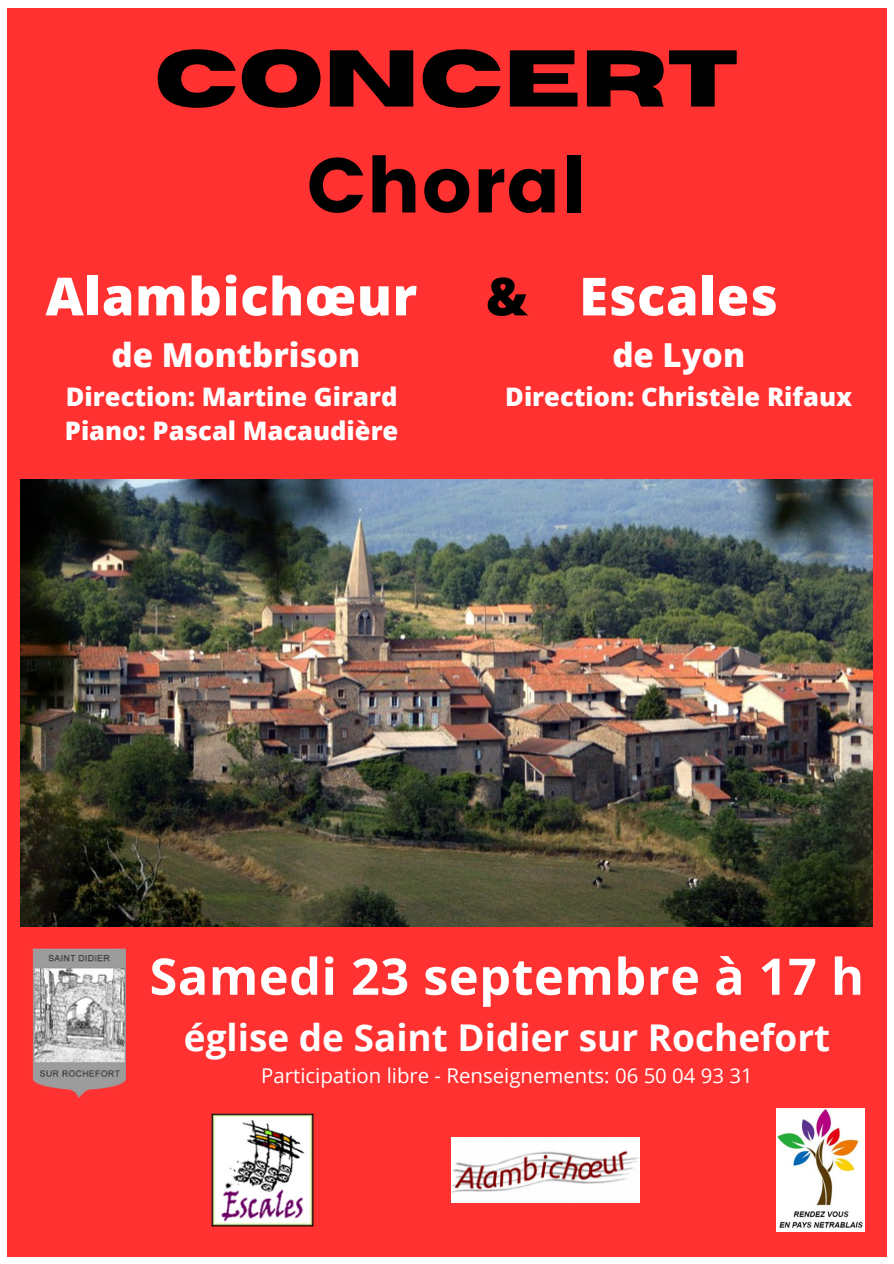
<style>
.page{position:relative;width:894px;height:1264px;background:#fff}
.page>*{position:absolute;margin:0;border:0;box-sizing:border-box;transform-origin:0 0}
.t1{font:700 80.1px "Horizon";color:#000}
.t2{font:77.25px "Poppins";letter-spacing:.01em;color:#000}
.t3{font:800 52.5px "Open Sans";letter-spacing:.01em;color:#fff}
.t4{font:800 52.5px "Open Sans";color:#000}
.t5{font:700 50.4px "Open Sans";letter-spacing:.01em;color:#fff}
.t6{font:700 36.9px "Open Sans";color:#fff}
.t7{font:800 33px "Open Sans";color:#fff}
.t8{font:800 25.5px "Open Sans";color:#fff}
.t9{font:20.4px "Open Sans";color:#fff}
</style>
<div class="page">
<div style="left:7px;top:8px;width:879px;height:1248px;background:#ff3131"></div>
<img style="left:21px;top:479px;width:851px;height:447px">
<img style="left:32px;top:948px;width:94px;height:150px">
<img style="left:776px;top:1108px;width:88px;height:123px">
<img style="left:451px;top:1137px;width:188px;height:65px">
<img style="left:212px;top:1113px;width:101px;height:112px">
<p class="t1" style="left:154px;top:39px;width:585px">CONCERT</p>
<p class="t2" style="left:307px;top:141px;width:280px">Choral</p>
<p class="t3" style="left:46px;top:259px;width:373px">Alambichœur</p>
<p class="t7" style="left:111px;top:332px;width:250px">de Montbrison</p>
<p class="t8" style="left:66px;top:378px;width:333px">Direction: Martine Girard</p>
<p class="t8" style="left:65px;top:413px;width:335px">Piano: Pascal Macaudière</p>
<p class="t4" style="left:485px;top:259px;width:43px">&amp;</p>
<p class="t3" style="left:579px;top:259px;width:200px">Escales</p>
<p class="t7" style="left:612px;top:332px;width:134px">de Lyon</p>
<p class="t8" style="left:505px;top:378px;width:348px">Direction: Christèle Rifaux</p>
<p class="t5" style="left:149px;top:940px;width:715px">Samedi 23 septembre à 17 h</p>
<p class="t6" style="left:184px;top:1011px;width:647px">église de Saint Didier sur Rochefort</p>
<p class="t9" style="left:261px;top:1060px;width:493px">Participation libre - Renseignements: 06 50 04 93 31</p>
</div>
